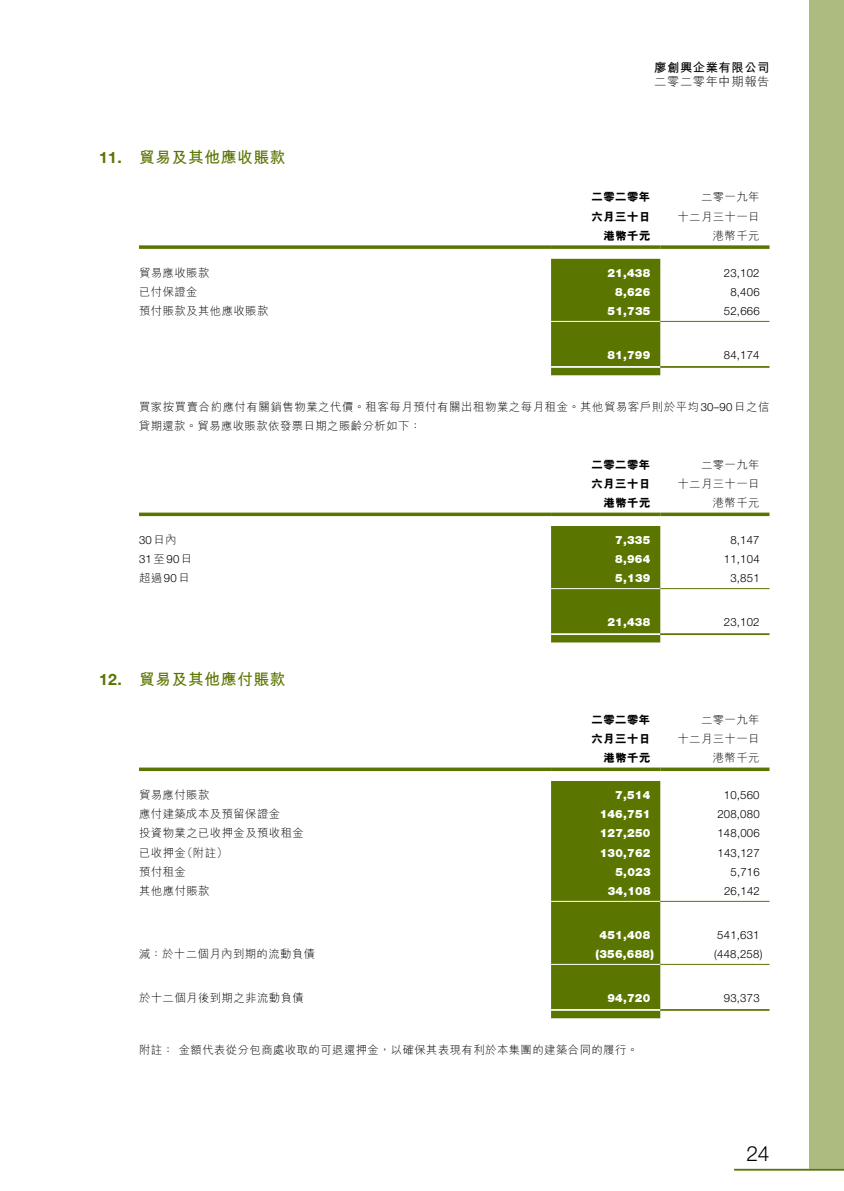
<style>
.page{position:relative;width:844px;height:1191px;background:#fff}
.page>*{position:absolute;margin:0;border:0;box-sizing:border-box;transform-origin:0 0}
.t1{font:300 21px "Helvetica Neue LT Std";color:#000}
.t2{font:700 15.75px "M Hei HK";letter-spacing:.035em;color:#5a7500}
.t3{font:700 15.75px "Helvetica Neue LT Std";color:#5a7500}
.t4{font:700 12.25px "M Hei HK";letter-spacing:.05em;color:#000}
.t5{font:300 12.25px "M Hei HK";letter-spacing:.05em;color:#000}
.t6{font:300 11.38px/19.2px "M Hei HK";letter-spacing:.035em;color:#000}
.t7{font:300 11.38px "Helvetica Neue LT Std";letter-spacing:.015em;color:#000}
.t8{font:900 11.38px "Helvetica Neue LT Std";letter-spacing:.02em;color:#fff}
.t9{font:800 11.38px "M Hei HK";letter-spacing:.04em;color:#000}
.s1{font-family:"Helvetica Neue LT Std"}
.s2{font-family:"M Hei HK"}
</style>
<div class="page">
<div style="left:809px;top:0;width:34px;height:1169px;background:#adba80"></div>
<hr style="left:734px;top:1168px;width:109px;height:2px;background:#5a7500">
<div style="left:551px;top:259px;width:109px;height:116px;background:#5a7500"></div>
<svg style="left:139px;top:245px;width:412px;height:4px;background:#6e851f"></svg>
<svg style="left:551px;top:245px;width:109px;height:4px"></svg>
<svg style="left:660px;top:245px;width:109px;height:4px"></svg>
<hr style="left:551px;top:321px;width:109px;height:1px;background:#fff">
<hr style="left:660px;top:321px;width:109px;height:1px;background:#5a7500">
<hr style="left:551px;top:366px;width:109px;height:2px;background:#fff">
<hr style="left:660px;top:366px;width:109px;height:2px;background:#5a7500">
<div style="left:551px;top:526px;width:109px;height:116px;background:#5a7500"></div>
<svg style="left:139px;top:512px;width:412px;height:4px;background:#728926"></svg>
<svg style="left:551px;top:512px;width:109px;height:4px"></svg>
<svg style="left:660px;top:512px;width:109px;height:4px"></svg>
<hr style="left:551px;top:588px;width:109px;height:1px;background:#fff">
<hr style="left:660px;top:588px;width:109px;height:1px;background:#5a7500">
<hr style="left:551px;top:633px;width:109px;height:2px;background:#fff">
<hr style="left:660px;top:633px;width:109px;height:2px;background:#5a7500">
<div style="left:551px;top:781px;width:109px;height:237px;background:#5a7500"></div>
<svg style="left:139px;top:767px;width:412px;height:4px;background:#708823"></svg>
<svg style="left:551px;top:767px;width:109px;height:4px"></svg>
<svg style="left:660px;top:767px;width:109px;height:4px"></svg>
<hr style="left:551px;top:901px;width:109px;height:1px;background:#fff">
<hr style="left:660px;top:901px;width:109px;height:1px;background:#5a7500">
<hr style="left:551px;top:964px;width:109px;height:1px;background:#fff">
<hr style="left:660px;top:964px;width:109px;height:1px;background:#5a7500">
<hr style="left:551px;top:1009px;width:109px;height:1px;background:#fff">
<hr style="left:660px;top:1009px;width:109px;height:1px;background:#5a7500">
<p class="t4" style="left:654px;top:59px;width:117px">廖創興企業有限公司</p>
<p class="t5" style="left:654px;top:75px;width:117px">二零二零年中期報告</p>
<h2 class="t3" style="left:99px;top:148px;width:24px">11.</h2>
<h2 class="t3" style="left:99px;top:670px;width:24px">12.</h2>
<h2 class="t2" style="left:139px;top:146px;width:148px">貿易及其他應收賬款</h2>
<p class="t9" style="left:591px;top:191px;width:60px">二零二零年</p>
<p class="t6" style="left:700px;top:187px;width:60px">二零一九年</p>
<p class="t9" style="left:591px;top:211px;width:60px">六月三十日</p>
<p class="t6" style="left:677px;top:207px;width:84px">十二月三十一日</p>
<p class="t9" style="left:603px;top:230px;width:48px">港幣千元</p>
<p class="t6" style="left:712px;top:226px;width:48px">港幣千元</p>
<p class="t6" style="left:139px;top:263px;width:72px">貿易應收賬款</p>
<p class="t8" style="left:607px;top:266px;width:44px">21,438</p>
<p class="t7" style="left:723px;top:266px;width:37px">23,102</p>
<p class="t6" style="left:139px;top:282px;width:60px">已付保證金</p>
<p class="t8" style="left:615px;top:285px;width:37px">8,626</p>
<p class="t7" style="left:730px;top:285px;width:31px">8,406</p>
<p class="t6" style="left:139px;top:301px;width:131px">預付賬款及其他應收賬款</p>
<p class="t8" style="left:607px;top:304px;width:44px">51,735</p>
<p class="t7" style="left:723px;top:304px;width:37px">52,666</p>
<p class="t8" style="left:607px;top:348px;width:44px">81,799</p>
<p class="t7" style="left:723px;top:348px;width:37px">84,174</p>
<p class="t6" style="left:139px;top:397px;width:632px">買家按買賣合約應付有關銷售物業之代價。租客每月預付有關出租物業之每月租金。其他貿易客戶則於平均<span class="s1">30–90</span>日之信貸期還款。貿易應收賬款依發票日期之賬齡分析如下：</p>
<p class="t6" style="left:700px;top:455px;width:60px">二零一九年</p>
<p class="t9" style="left:591px;top:459px;width:60px">二零二零年</p>
<p class="t9" style="left:591px;top:478px;width:60px">六月三十日</p>
<p class="t6" style="left:677px;top:474px;width:84px">十二月三十一日</p>
<p class="t9" style="left:603px;top:497px;width:48px">港幣千元</p>
<p class="t6" style="left:712px;top:493px;width:48px">港幣千元</p>
<p class="t7" style="left:139px;top:533px;width:39px">30<span class="s2">日內</span></p>
<p class="t8" style="left:615px;top:533px;width:37px">7,335</p>
<p class="t7" style="left:730px;top:533px;width:31px">8,147</p>
<p class="t7" style="left:139px;top:552px;width:55px">31<span class="s2">至</span>90<span class="s2">日</span></p>
<p class="t8" style="left:615px;top:552px;width:37px">8,964</p>
<p class="t7" style="left:723px;top:552px;width:37px">11,104</p>
<p class="t6" style="left:139px;top:568px;width:52px">超過<span class="s1">90</span>日</p>
<p class="t8" style="left:615px;top:571px;width:37px">5,139</p>
<p class="t7" style="left:730px;top:571px;width:31px">3,851</p>
<p class="t8" style="left:607px;top:615px;width:44px">21,438</p>
<p class="t7" style="left:723px;top:615px;width:37px">23,102</p>
<h2 class="t2" style="left:139px;top:668px;width:148px">貿易及其他應付賬款</h2>
<p class="t9" style="left:591px;top:713px;width:60px">二零二零年</p>
<p class="t6" style="left:700px;top:709px;width:60px">二零一九年</p>
<p class="t9" style="left:591px;top:733px;width:60px">六月三十日</p>
<p class="t6" style="left:677px;top:729px;width:84px">十二月三十一日</p>
<p class="t9" style="left:603px;top:752px;width:48px">港幣千元</p>
<p class="t6" style="left:712px;top:748px;width:48px">港幣千元</p>
<p class="t6" style="left:139px;top:785px;width:72px">貿易應付賬款</p>
<p class="t8" style="left:615px;top:788px;width:37px">7,514</p>
<p class="t7" style="left:723px;top:787px;width:37px">10,560</p>
<p class="t6" style="left:139px;top:804px;width:143px">應付建築成本及預留保證金</p>
<p class="t8" style="left:599px;top:807px;width:52px">146,751</p>
<p class="t7" style="left:717px;top:807px;width:44px">208,080</p>
<p class="t6" style="left:139px;top:823px;width:166px">投資物業之已收押金及預收租金</p>
<p class="t8" style="left:599px;top:826px;width:52px">127,250</p>
<p class="t7" style="left:717px;top:826px;width:44px">148,006</p>
<p class="t6" style="left:181px;top:842px;width:48px">（附註(</p>
<p class="t6" style="left:139px;top:842px;width:48px">已收押金</p>
<p class="t8" style="left:599px;top:845px;width:52px">130,762</p>
<p class="t7" style="left:717px;top:845px;width:44px">143,127</p>
<p class="t6" style="left:139px;top:862px;width:48px">預付租金</p>
<p class="t8" style="left:615px;top:865px;width:37px">5,023</p>
<p class="t7" style="left:730px;top:864px;width:31px">5,716</p>
<p class="t6" style="left:139px;top:881px;width:72px">其他應付賬款</p>
<p class="t8" style="left:607px;top:884px;width:44px">34,108</p>
<p class="t7" style="left:724px;top:884px;width:37px">26,142</p>
<p class="t8" style="left:599px;top:928px;width:52px">451,408</p>
<p class="t7" style="left:717px;top:928px;width:44px">541,631</p>
<p class="t6" style="left:139px;top:944px;width:178px">減：於十二個月內到期的流動負債</p>
<p class="t8" style="left:595px;top:947px;width:60px">)356,688(</p>
<p class="t7" style="left:714px;top:947px;width:50px">)448,258(</p>
<p class="t6" style="left:139px;top:988px;width:166px">於十二個月後到期之非流動負債</p>
<p class="t8" style="left:607px;top:991px;width:44px">94,720</p>
<p class="t7" style="left:723px;top:991px;width:37px">93,373</p>
<p class="t6" style="left:139px;top:1040px;width:500px">附註：金額代表從分包商處收取的可退還押金，以確保其表現有利於本集團的建築合同的履行。</p>
<h1 class="t1" style="left:746px;top:1140px;width:25px">24</h1>
</div>
